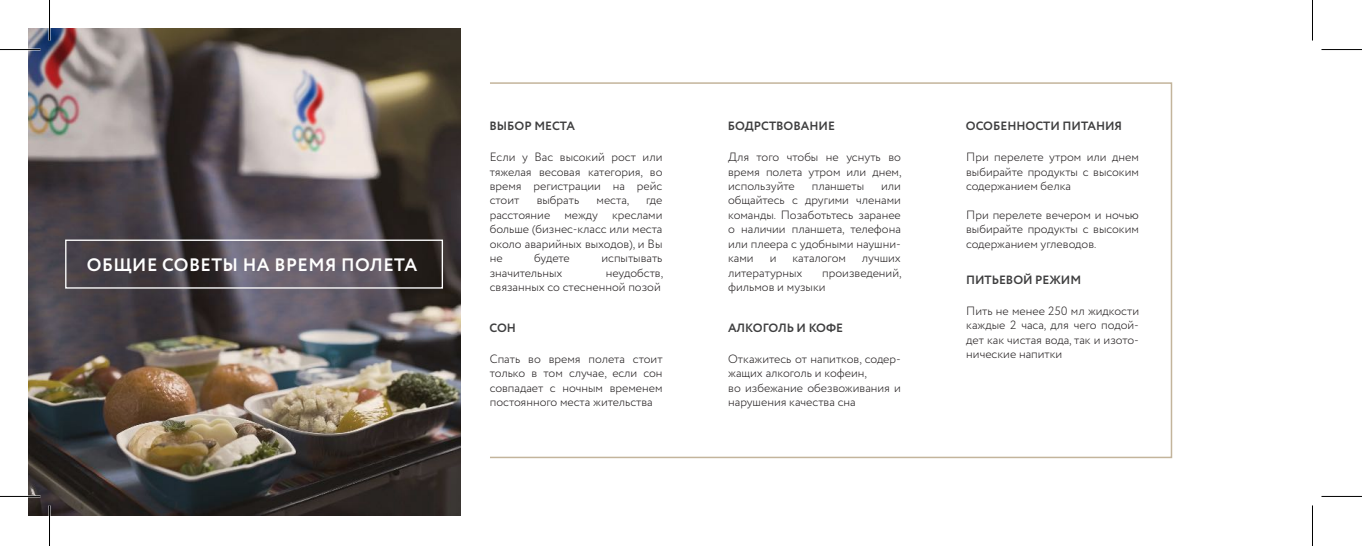
<style>
.page{position:relative;width:1362px;height:546px;background:#fff}
.page>*{position:absolute;margin:0;border:0;box-sizing:border-box;transform-origin:0 0}
.t1{font:700 18px "Circe";letter-spacing:.025em;color:#fff}
.t2{font:300 12px/14.4px "Circe";color:#231f20;text-align:justify}
.t3{font:700 12px "Circe";color:#3e3e3f}
</style>
<div class="page">
<img style="left:28px;top:28px;width:432px;height:487px">
<div style="left:65px;top:239px;width:378px;height:49px;border:1px solid #fff"></div>
<div style="left:489px;top:82px;width:683px;height:376px;border:2px solid #c3b49b"></div>
<hr style="left:0;top:495px;width:40px;height:2px;background:#fff">
<hr style="left:0;top:49px;width:40px;height:1px;background:#000">
<hr style="left:1321px;top:49px;width:41px;height:1px;background:#000">
<hr style="left:0;top:496px;width:40px;height:1px;background:#000">
<hr style="left:1321px;top:496px;width:41px;height:1px;background:#000">
<hr style="left:49px;top:0;width:1px;height:41px;background:#000">
<hr style="left:49px;top:505px;width:1px;height:40px;background:#000">
<hr style="left:1312px;top:0;width:1px;height:41px;background:#000">
<hr style="left:1312px;top:505px;width:1px;height:40px;background:#000">
<h1 class="t1" style="left:87px;top:252px;width:332px">ОБЩИЕ СОВЕТЫ НА ВРЕМЯ ПОЛЕТА</h1>
<p class="t3" style="left:489px;top:118px;width:87px">ВЫБОР МЕСТА</p>
<p class="t2" style="left:490px;top:150px;width:174px">Если у Вас высокий рост или тяжелая весовая категория, во время регистрации на рейс стоит</p>
<p class="t2" style="left:537px;top:193px;width:44px">выбрать</p>
<p class="t2" style="left:597px;top:193px;width:34px">места,</p>
<p class="t2" style="left:490px;top:193px;width:174px;text-indent:156px">где расстояние между креслами больше (бизнес-класс или места около аварийных выходов), и Вы не</p>
<p class="t2" style="left:534px;top:251px;width:37px">будете</p>
<p class="t2" style="left:601px;top:251px;width:63px">испытывать</p>
<p class="t2" style="left:490px;top:265px;width:74px">значительных</p>
<p class="t2" style="left:490px;top:265px;width:175px;text-align:right">неудобств,<br>связанных со стесненной позой</p>
<p class="t3" style="left:490px;top:320px;width:28px">СОН</p>
<p class="t2" style="left:490px;top:352px;width:174px">Спать во время полета стоит только в том случае, если сон совпадает с ночным временем постоянного места жительства</p>
<p class="t3" style="left:728px;top:118px;width:108px">БОДРСТВОВАНИЕ</p>
<p class="t2" style="left:728px;top:150px;width:175px">Для того чтобы не уснуть во время полета утром или днем, используйте</p>
<p class="t2" style="left:812px;top:179px;width:54px">планшеты</p>
<p class="t2" style="left:728px;top:179px;width:174px;text-indent:153px">или общайтесь с другими членами команды. Позаботьтесь заранее о наличии планшета, телефона или плеера с удобными наушни&shy;ками</p>
<p class="t2" style="left:770px;top:251px;width:8px">и</p>
<p class="t2" style="left:792px;top:251px;width:55px">каталогом</p>
<p class="t2" style="left:862px;top:251px;width:40px">лучших</p>
<p class="t2" style="left:728px;top:265px;width:76px">литературных</p>
<p class="t2" style="left:728px;top:265px;width:175px;text-indent:94px">произведений, фильмов и музыки</p>
<p class="t3" style="left:728px;top:320px;width:117px">АЛКОГОЛЬ И КОФЕ</p>
<p class="t2" style="left:728px;top:352px;width:174px;text-align:left">Откажитесь от напитков, содер&shy;жащих алкоголь и кофеин,<br>во избежание обезвоживания и нарушения качества сна</p>
<p class="t3" style="left:966px;top:118px;width:158px">ОСОБЕННОСТИ ПИТАНИЯ</p>
<p class="t2" style="left:966px;top:150px;width:174px">При перелете утром или днем выбирайте продукты с высоким содержанием белка</p>
<p class="t2" style="left:966px;top:208px;width:174px">При перелете вечером и ночью выбирайте продукты с высоким содержанием углеводов.</p>
<p class="t3" style="left:966px;top:271px;width:117px">ПИТЬЕВОЙ РЕЖИМ</p>
<p class="t2" style="left:966px;top:303px;width:174px">Пить не менее 250 мл жидкости каждые 2 часа, для чего подой&shy;дет как чистая вода, так и изото&shy;нические напитки</p>
</div>
